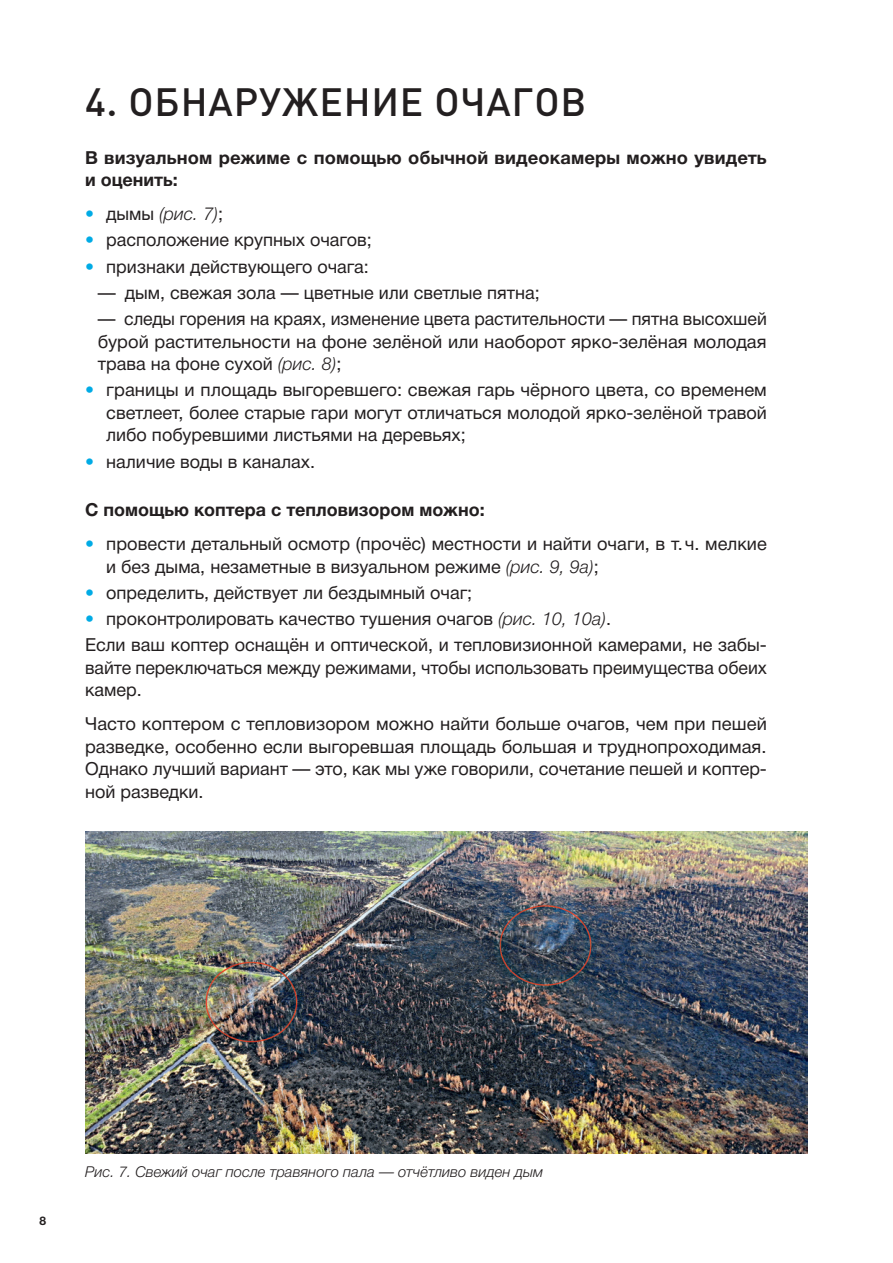
<style>
.page{position:relative;width:893px;height:1263px;background:#fff}
.page>*{position:absolute;margin:0;border:0;box-sizing:border-box;transform-origin:0 0}
.zag{font:39px "Plumb Medium C";letter-spacing:.02em;color:#231f20}
.main{font:18px/22.5px "Helvetica Neue Cyr";color:#231f20;text-align:justify}
.main_otstup{font:18px/22.5px "Helvetica Neue Cyr";color:#231f20;text-align:justify}
.main-2{font:700 18px/22.5px "Helvetica Neue Cyr";letter-spacing:.005em;color:#231f20}
.t1{font:italic 300 18px "Helvetica Neue Cyr";color:#231f20}
.ris{font:italic 300 15px "Helvetica Neue Cyr";color:#231f20}
.t2{font:700 12px "Helvetica Neue Cyr";color:#231f20}
.s1{font-weight:400;font-style:normal;color:#00abe5}
.s2{font-weight:400;font-style:normal}
.s3{color:#00abe5}
.s4{font-weight:300;font-style:italic}
</style>
<div class="page">
<img style="left:85px;top:832px;width:723px;height:321px">
<p class="zag" style="left:85px;top:80px;width:503px">4. ОБНАРУЖЕНИЕ ОЧАГОВ</p>
<p class="main-2" style="left:85px;top:146px;width:683px">В визуальном режиме с помощью обычной видеокамеры можно увидеть и оценить:</p>
<p class="t1" style="left:85px;top:204px;width:139px"><span class="s1">•</span> <span class="s2">дымы</span> (рис. 7)<span class="s2">;</span></p>
<p class="main" style="left:85px;top:229px;width:288px"><span class="s3">•</span> расположение крупных очагов;</p>
<p class="main" style="left:85px;top:255px;width:285px"><span class="s3">•</span> признаки действующего очага:</p>
<p class="main_otstup" style="left:98px;top:281px;width:444px">— дым, свежая зола — цветные или светлые пятна;</p>
<p class="main_otstup" style="left:98px;top:308px;width:671px">— следы горения на краях, изменение цвета растительности — пятна высохшей бурой растительности на фоне зелёной или наоборот ярко-зелёная молодая трава на фоне сухой <span class="s4">(рис. 8)</span>;</p>
<p class="main" style="left:106px;top:379px;width:662px;text-indent:-21px"><span class="s3">•</span> границы и площадь выгоревшего: свежая гарь чёрного цвета, со временем светлеет, более старые гари могут отличаться молодой ярко-зелёной травой либо побуревшими листьями на деревьях;</p>
<p class="main" style="left:85px;top:450px;width:232px"><span class="s3">•</span> наличие воды в каналах.</p>
<p class="main-2" style="left:85px;top:499px;width:401px">С помощью коптера с тепловизором можно:</p>
<p class="main" style="left:106px;top:533px;width:662px;text-indent:-21px"><span class="s3">•</span> провести детальный осмотр (прочёс) местности и найти очаги, в т.ч. мелкие и без дыма, незаметные в визуальном режиме <span class="s4">(рис. 9, 9а)</span>;</p>
<p class="main" style="left:85px;top:581px;width:389px"><span class="s3">•</span> определить, действует ли бездымный очаг;</p>
<p class="main" style="left:85px;top:608px;width:527px"><span class="s3">•</span> проконтролировать качество тушения очагов <span class="s4">(рис. 10, 10а)</span>.</p>
<p class="main" style="left:85px;top:634px;width:683px">Если ваш коптер оснащён и оптической, и тепловизионной камерами, не забы&shy;вайте переключаться между режимами, чтобы использовать преимущества обеих камер.</p>
<p class="main" style="left:85px;top:713px;width:683px">Часто коптером с тепловизором можно найти больше очагов, чем при пешей разведке, особенно если выгоревшая площадь большая и труднопроходимая.<br>Однако лучший вариант — это, как мы уже говорили, сочетание пешей и коптер&shy;ной разведки.</p>
<p class="t2" style="left:40px;top:1214px;width:8px">8</p>
<p class="ris" style="left:85px;top:1163px;width:460px">Рис. 7. Свежий очаг после травяного пала — отчётливо виден дым</p>
</div>
